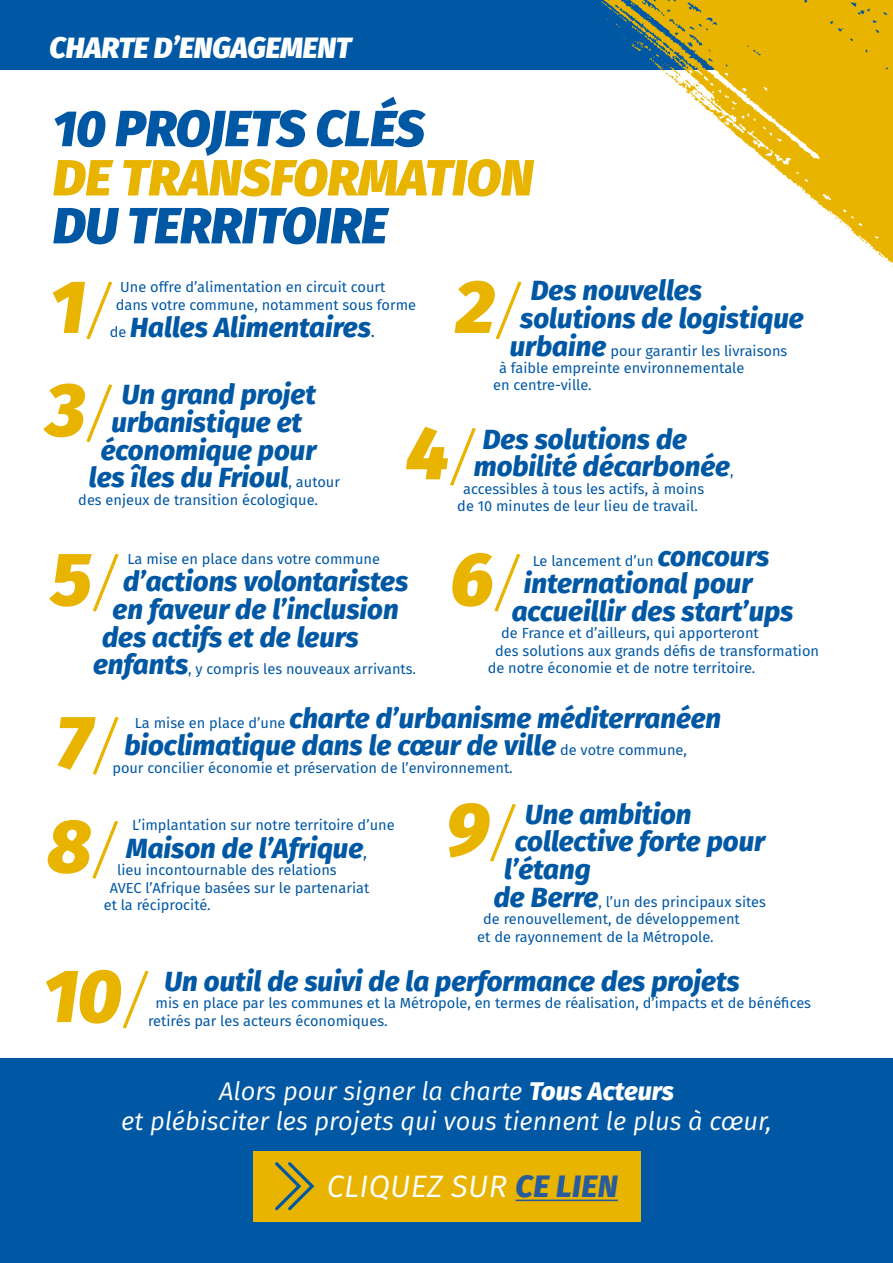
<style>
.page{position:relative;width:893px;height:1263px;background:#fff}
.page>*{position:absolute;margin:0;border:0;box-sizing:border-box;transform-origin:0 0}
.t1{font:italic 900 75.15px "Fira Sans";color:#e9b400}
.t2{font:italic 900 50.85px/97.2px "Fira Sans";letter-spacing:-.005em;color:#0058a5}
.t3{font:italic 900 50.85px "Fira Sans";letter-spacing:-.005em;color:#e9b400}
.t4{font:italic 30.9px "Fira Sans";letter-spacing:.01em;color:#fff}
.t5{font:italic 900 28.95px "Fira Sans";letter-spacing:-.005em;color:#fff}
.t6{font:italic 800 27.75px/27.8px "Fira Sans";color:#0058a5}
.t7{font:italic 25.5px/30px "Fira Sans";color:#fff;text-align:center}
.t8{font:14.55px/17.5px "Fira Sans";color:#0058a5}
.s1{font-weight:300;font-size:63.9px}
.s2{font-weight:400;font-style:normal;font-size:14.55px}
.s3{font-weight:400;font-style:normal;font-size:17.55px}
.s4{font-weight:800;font-style:italic;font-size:27.75px}
.s5{font-weight:400;font-style:normal;font-size:16.05px}
.s6{font-weight:800}
.s7{font-weight:800;color:#275b9b}
</style>
<div class="page">
<div style="left:0;top:1058px;width:893px;height:205px;background:#0058a5"></div>
<div style="left:0;top:0;width:893px;height:69px;background:#0058a5"></div>
<svg style="left:568px;top:0;width:325px;height:267px"></svg>
<svg style="left:601px;top:0;width:134px;height:132px"></svg>
<div style="left:253px;top:1151px;width:387px;height:70px;background:#e9b400"></div>
<svg style="left:275px;top:1162px;width:40px;height:49px"></svg>
<hr style="left:515px;top:1199px;width:103px;height:2px;background:#275b9b">
<h3 class="t5" style="left:49px;top:22px;width:304px">CHARTE D’ENGAGEMENT</h3>
<h2 class="t2" style="left:53px;top:75px;width:374px">10 PROJETS CLÉS<br>DU TERRITOIRE</h2>
<h1 class="t1" style="left:50px;top:239px;width:66px">1<span class="s1">/</span></h1>
<p class="t8" style="left:116px;top:278px;width:302px;text-indent:4px">Une offre d’alimentation en circuit court dans votre commune, notamment sous forme</p>
<h2 class="t3" style="left:53px;top:132px;width:482px">DE TRANSFORMATION</h2>
<h1 class="t1" style="left:456px;top:239px;width:70px">2<span class="s1">/</span></h1>
<h3 class="t6" style="left:520px;top:274px;width:285px;text-indent:10px">Des nouvelles solutions de logistique</h3>
<h3 class="t6" style="left:110px;top:312px;width:267px"><span class="s2">de</span> Halles Alimentaires<span class="s3">.</span></h3>
<p class="t8" style="left:510px;top:341px;width:279px"><span class="s4">urbaine</span> pour garantir les livraisons</p>
<p class="t8" style="left:499px;top:359px;width:247px">à faible empreinte environnementale</p>
<p class="t8" style="left:493px;top:376px;width:100px">en centre-ville.</p>
<h3 class="t6" style="left:89px;top:378px;width:253px;text-align:center">Un grand projet urbanistique et économique pour les îles du Frioul<span class="s2">, autour</span></h3>
<p class="t8" style="left:78px;top:490px;width:241px">des enjeux de transition écologique.</p>
<h1 class="t1" style="left:46px;top:342px;width:70px">3<span class="s1">/</span></h1>
<h1 class="t1" style="left:406px;top:386px;width:74px">4<span class="s1">/</span></h1>
<h3 class="t6" style="left:474px;top:423px;width:261px;text-indent:9px">Des solutions de mobilité décarbonée<span class="s2">,</span></h3>
<p class="t8" style="left:457px;top:479px;width:248px;text-align:center">accessibles à tous les actifs, à moins de 10 minutes de leur lieu de travail.</p>
<h1 class="t1" style="left:450px;top:512px;width:74px">6<span class="s1">/</span></h1>
<p class="t8" style="left:533px;top:551px;width:238px">Le lancement d’un <span class="s4">concours</span></p>
<h1 class="t1" style="left:51px;top:512px;width:72px">5<span class="s1">/</span></h1>
<p class="t8" style="left:128px;top:549px;width:254px">La mise en place dans votre commune</p>
<h3 class="t6" style="left:123px;top:565px;width:287px">d’actions volontaristes</h3>
<h3 class="t6" style="left:113px;top:593px;width:288px">en faveur de l’inclusion</h3>
<h3 class="t6" style="left:102px;top:621px;width:258px">des actifs et de leurs</h3>
<p class="t8" style="left:93px;top:660px;width:325px"><span class="s4">enfants</span>, y compris les nouveaux arrivants.</p>
<h1 class="t1" style="left:57px;top:675px;width:66px">7<span class="s1">/</span></h1>
<h3 class="t6" style="left:512px;top:567px;width:283px;text-indent:12px">international pour accueillir des start’ups</h3>
<p class="t8" style="left:501px;top:624px;width:259px">de France et d’ailleurs, qui apporteront</p>
<p class="t8" style="left:495px;top:642px;width:325px">des solutions aux grands défis de transformation</p>
<p class="t8" style="left:488px;top:659px;width:269px">de notre économie et de notre territoire.</p>
<h3 class="t6" style="left:124px;top:702px;width:598px;text-indent:11px"><span class="s2">La mise en place d’une</span> charte d’urbanisme méditerranéen bioclimatique dans le cœur de ville <span class="s2">de votre commune,</span></h3>
<p class="t8" style="left:112px;top:758px;width:402px">pour concilier économie et préservation de l’environnement.</p>
<h1 class="t1" style="left:47px;top:779px;width:75px">8<span class="s1">/</span></h1>
<p class="t8" style="left:132px;top:816px;width:264px">L’implantation sur notre territoire d’une</p>
<h3 class="t6" style="left:126px;top:832px;width:242px">Maison de l’Afrique<span class="s5">,</span></h3>
<p class="t8" style="left:117px;top:861px;width:221px">lieu incontournable des relations</p>
<p class="t8" style="left:110px;top:879px;width:261px">AVEC l’Afrique basées sur le partenariat</p>
<p class="t8" style="left:104px;top:896px;width:108px">et la réciprocité.</p>
<h1 class="t1" style="left:446px;top:762px;width:74px">9<span class="s1">/</span></h1>
<h3 class="t6" style="left:525px;top:798px;width:168px">Une ambition</h3>
<h3 class="t6" style="left:515px;top:825px;width:252px">collective forte pour</h3>
<h3 class="t6" style="left:504px;top:853px;width:88px">l’étang</h3>
<p class="t8" style="left:494px;top:892px;width:274px"><span class="s4">de Berre</span>, l’un des principaux sites</p>
<p class="t8" style="left:483px;top:910px;width:258px">de renouvellement, de développement</p>
<p class="t8" style="left:477px;top:927px;width:238px">et de rayonnement de la Métropole.</p>
<h1 class="t1" style="left:43px;top:928px;width:110px">10<span class="s1">/</span></h1>
<h3 class="t6" style="left:165px;top:965px;width:577px">Un outil de suivi de la performance des projets</h3>
<p class="t8" style="left:148px;top:994px;width:664px;text-indent:8px">mis en place par les communes et la Métropole, en termes de réalisation, d’impacts et de bénéfices retirés par les acteurs économiques.</p>
<h3 class="t7" style="left:121px;top:1075px;width:652px">Alors pour signer la charte <span class="s6">Tous Acteurs<br></span>et plébisciter les projets qui vous tiennent le plus à cœur,</h3>
<h3 class="t4" style="left:327px;top:1164px;width:292px">CLIQUEZ SUR <span class="s7">CE LIEN</span></h3>
</div>
